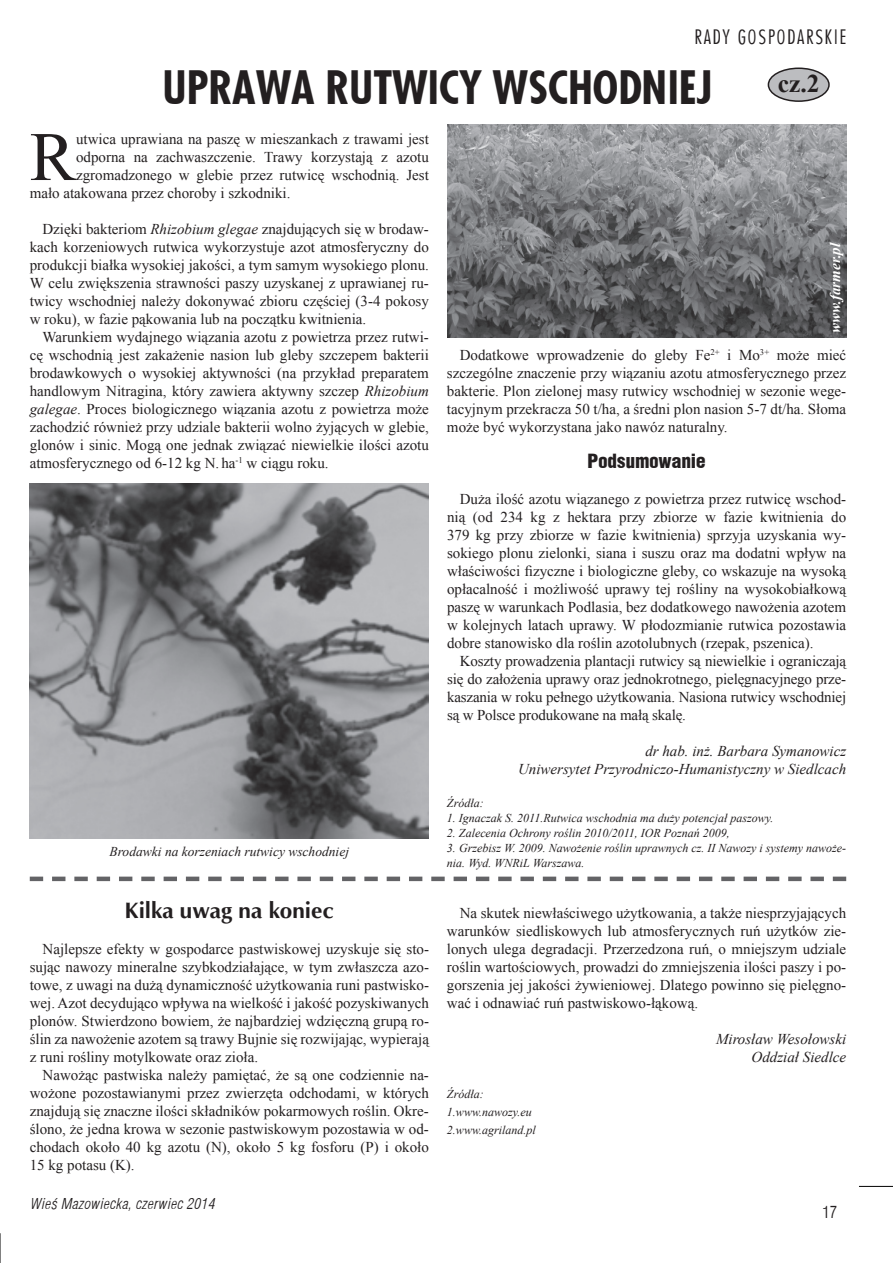
<style>
.page{position:relative;width:893px;height:1263px;background:#fff}
.page>*{position:absolute;margin:0;border:0;box-sizing:border-box;transform-origin:0 0}
.t1{font:69.3px "Times New Roman";color:#231f20}
.t2{font:700 45px "Fujiyamapl";color:#231f20}
.t3{font:700 25.5px "Times New Roman";color:#231f20}
.t4{font:700 22.5px "Ottawa";color:#231f20}
.t5{font:19.5px "Fujiyama Lightpl";letter-spacing:.1em;color:#231f20}
.t6{font:19.5px "Switz Cond Blackpl";color:#231f20}
.t7{font:16.5px "Switz Cond Lightpl";color:#231f20}
.t8{font:15px/18px "Times New Roman";color:#231f20;text-align:justify}
.t9{font:italic 15px/18px "Times New Roman";color:#231f20;text-align:right}
.t10{font:italic 15px "Switz Cond Lightpl";letter-spacing:.03em;color:#231f20}
.t11{font:italic 700 15px "Times New Roman";color:#fff}
.t12{font:italic 13.5px "Times New Roman";color:#231f20}
.t13{font:italic 12px/18px "Times New Roman";color:#231f20}
.s1{font-style:italic}
</style>
<div class="page">
<hr style="left:859px;top:1186px;width:34px;height:1px;background:#000">
<hr style="left:0;top:1233px;width:1px;height:30px;background:#000">
<div style="left:768px;top:68px;width:61px;height:33px;background:#bcbdc0;border-radius:50%"></div>
<div style="left:768px;top:67px;width:62px;height:35px;border:2px solid #231f20;border-radius:50%"></div>
<img style="left:30px;top:483px;width:399px;height:355px">
<svg style="left:30px;top:877px;width:816px;height:4px"></svg>
<img style="left:447px;top:124px;width:399px;height:214px">
<h3 class="t5" style="left:694px;top:25px;width:153px">RADY GOSPODARSKIE</h3>
<h2 class="t2" style="left:163px;top:58px;width:548px">UPRAWA RUTWICY WSCHODNI EJ</h2>
<h3 class="t3" style="left:778px;top:66px;width:43px">cz.2</h3>
<h1 class="t1" style="left:30px;top:110px;width:48px">R</h1>
<p class="t8" style="left:76px;top:130px;width:354px">utwica uprawiana na paszę w mieszankach z trawami jest</p>
<p class="t8" style="left:76px;top:148px;width:354px">odporna na zachwaszczenie. Trawy korzystają z azotu</p>
<p class="t8" style="left:76px;top:166px;width:354px">zgromadzonego w glebie przez rutwicę wschodnią. Jest</p>
<p class="t8" style="left:30px;top:184px;width:262px">mało atakowana przez choroby i szkodniki.</p>
<p class="t8" style="left:30px;top:220px;width:401px;text-indent:13px">Dzięki bakteriom <span class="s1">Rhizobium glegae</span> znajdujących się w brodaw&shy;kach korzeniowych rutwica wykorzystuje azot atmosferyczny do produkcji białka wysokiej jakości, a tym samym wysokiego plonu.<br>W celu zwiększenia strawności paszy uzyskanej z uprawianej ru&shy;twicy wschodniej należy dokonywać zbioru częściej (3-4 pokosy w roku), w fazie pąkowania lub na początku kwitnienia.</p>
<p class="t8" style="left:30px;top:328px;width:401px;text-indent:13px">Warunkiem wydajnego wiązania azotu z powietrza przez rutwi&shy;cę wschodnią jest zakażenie nasion lub gleby szczepem bakterii brodawkowych o wysokiej aktywności (na przykład preparatem handlowym Nitragina, który zawiera aktywny szczep <span class="s1">Rhizobium galegae</span>. Proces biologicznego wiązania azotu z powietrza może zachodzić również przy udziale bakterii wolno żyjących w glebie, glonów i sinic. Mogą one jednak związać niewielkie ilości azotu atmosferycznego od 6-12 kg N. ha<sup>-1</sup> w ciągu roku.</p>
<p class="t12" style="left:110px;top:842px;width:241px">Brodawki na korzeniach rutwicy wschodniej</p>
<h3 class="t4" style="left:125px;top:897px;width:210px">Kilka uwag na koniec</h3>
<p class="t8" style="left:30px;top:940px;width:401px;text-indent:13px">Najlepsze efekty w gospodarce pastwiskowej uzyskuje się sto&shy;sując nawozy mineralne szybkodziałające, w tym zwłaszcza azo&shy;towe, z uwagi na dużą dynamiczność użytkowania runi pastwisko&shy;wej. Azot decydująco wpływa na wielkość i jakość pozyskiwanych plonów. Stwierdzono bowiem, że najbardziej wdzięczną grupą ro&shy;ślin za nawożenie azotem są trawy Bujnie się rozwijając, wypierają z runi rośliny motylkowate oraz zioła.</p>
<p class="t8" style="left:30px;top:1066px;width:401px;text-indent:13px">Nawożąc pastwiska należy pamiętać, że są one codziennie na&shy;wożone pozostawianymi przez zwierzęta odchodami, w których znajdują się znaczne ilości składników pokarmowych roślin. Okre&shy;ślono, że jedna krowa w sezonie pastwiskowym pozostawia w od&shy;chodach około 40 kg azotu (N), około 5 kg fosforu (P) i około 15 kg potasu (K).</p>
<p class="t10" style="left:30px;top:1195px;width:186px">Wieś Mazowiecka, czerwiec 2014</p>
<p class="t11" style="left:824px;top:333px;width:92px;rotate:-90deg">www.farmer.pl</p>
<p class="t8" style="left:447px;top:346px;width:401px;text-indent:13px">Dodatkowe wprowadzenie do gleby Fe<sup>2+</sup> i Mo<sup>3+</sup> może mieć szczególne znaczenie przy wiązaniu azotu atmosferycznego przez bakterie. Plon zielonej masy rutwicy wschodniej w sezonie wege&shy;tacyjnym przekracza 50 t/ha, a średni plon nasion 5-7 dt/ha. Słoma może być wykorzystana jako nawóz naturalny.</p>
<h3 class="t6" style="left:587px;top:448px;width:120px">Podsumowanie</h3>
<p class="t8" style="left:447px;top:490px;width:401px;text-indent:13px">Duża ilość azotu wiązanego z powietrza przez rutwicę wschod&shy;nią (od 234 kg z hektara przy zbiorze w fazie kwitnienia do 379 kg przy zbiorze w fazie kwitnienia) sprzyja uzyskania wy&shy;sokiego plonu zielonki, siana i suszu oraz ma dodatni wpływ na właściwości fizyczne i biologiczne gleby, co wskazuje na wysoką opłacalność i możliwość uprawy tej rośliny na wysokobiałkową paszę w warunkach Podlasia, bez dodatkowego nawożenia azotem w kolejnych latach uprawy. W płodozmianie rutwica pozostawia dobre stanowisko dla roślin azotolubnych (rzepak, pszenica).</p>
<p class="t8" style="left:447px;top:652px;width:401px;text-indent:13px">Koszty prowadzenia plantacji rutwicy są niewielkie i ograniczają się do założenia uprawy oraz jednokrotnego, pielęgnacyjnego prze&shy;kaszania w roku pełnego użytkowania. Nasiona rutwicy wschodniej są w Polsce produkowane na małą skalę.</p>
<p class="t9" style="left:518px;top:742px;width:330px">dr hab. inż. Barbara Symanowicz<br>Uniwersytet Przyrodniczo-Humanistyczny w Siedlcach</p>
<p class="t13" style="left:447px;top:794px;width:38px">Źródła:</p>
<p class="t13" style="left:447px;top:809px;width:328px">1. Ignaczak S. 2011.Rutwica wschodnia ma duży potencjał paszowy.</p>
<p class="t13" style="left:447px;top:824px;width:284px">2. Zalecenia Ochrony roślin 2010/2011, IOR Poznań 2009,</p>
<p class="t13" style="left:447px;top:840px;width:401px;line-height:15px">3. Grzebisz W. 2009. Nawożenie roślin uprawnych cz. II Nawozy i systemy nawoże&shy;nia. Wyd. WNRiL Warszawa.</p>
<p class="t8" style="left:447px;top:904px;width:401px;text-indent:13px">Na skutek niewłaściwego użytkowania, a także niesprzyjających warunków siedliskowych lub atmosferycznych ruń użytków zie&shy;lonych ulega degradacji. Przerzedzona ruń, o mniejszym udziale roślin wartościowych, prowadzi do zmniejszenia ilości paszy i po&shy;gorszenia jej jakości żywieniowej. Dlatego powinno się pielęgno&shy;wać i odnawiać ruń pastwiskowo-łąkową.</p>
<p class="t9" style="left:716px;top:1030px;width:132px">Mirosław Wesołowski<br>Oddział Siedlce</p>
<p class="t13" style="left:447px;top:1085px;width:90px">Źródła:<br>1.www.nawozy.eu<br>2.www.agriland.pl</p>
<p class="t7" style="left:822px;top:1202px;width:16px">17</p>
</div>
